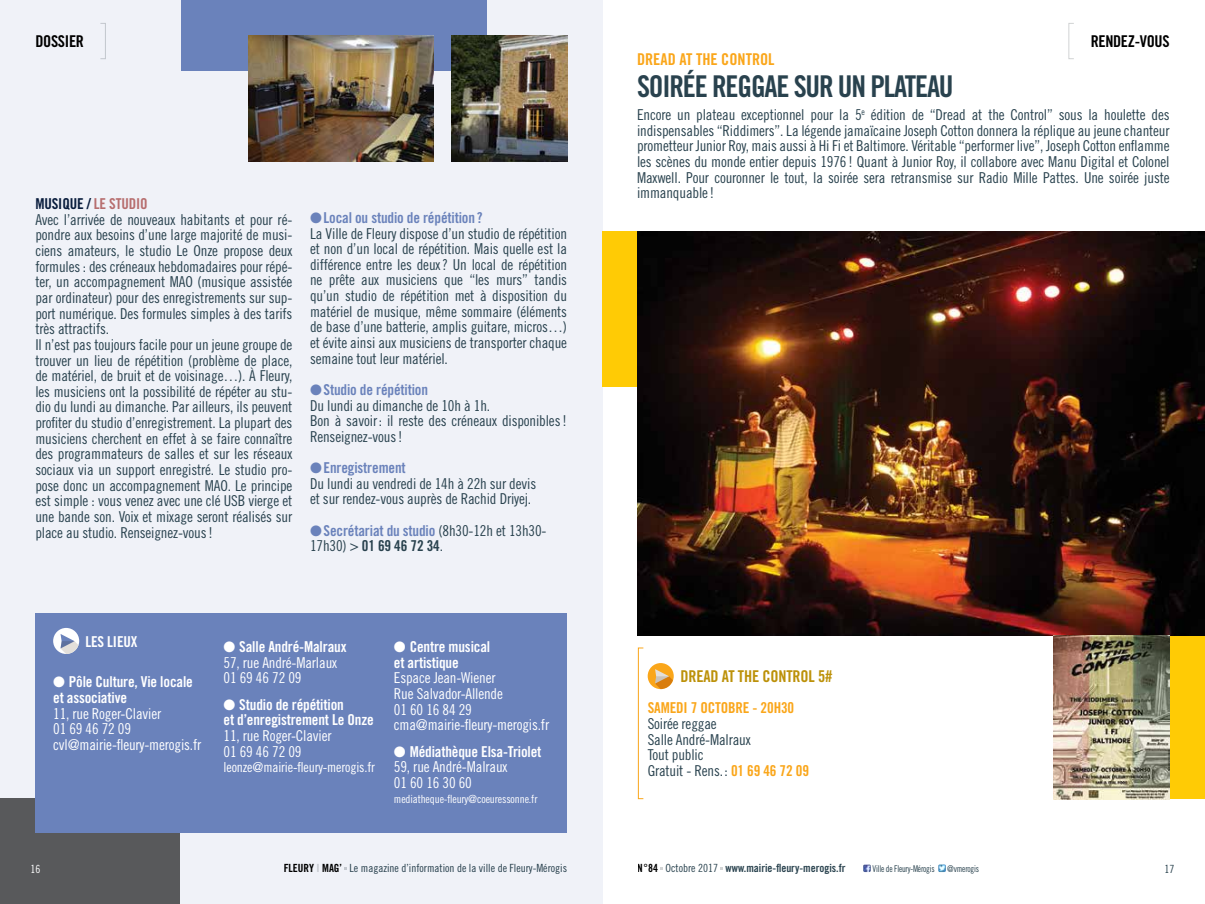
<style>
.page{position:relative;width:1205px;height:904px;background:#fff}
.page>*{position:absolute;margin:0;border:0;box-sizing:border-box;transform-origin:0 0}
.t1{font:30px "Trade Gothic LT Std Bd Cn 20";letter-spacing:-.04em;color:#29424e}
.t2{font:16.25px "Trade Gothic LT Std Bd Cn 20";letter-spacing:-.01em;color:#bc9109}
.t3{font:16.25px "Trade Gothic LT Std Bd Cn 20";letter-spacing:-.02em;color:#000}
.t4{font:16.25px "Trade Gothic LT Std Bd Cn 20";color:#faa61a}
.t5{font:15px/15.6px "Trade Gothic LT Std Cn 18";letter-spacing:-.01em;color:#29424e}
.t6{font:15px/15.6px "Trade Gothic LT Std Cn 18";letter-spacing:-.01em;color:#fff}
.t7{font:15px/15.6px "Trade Gothic LT Std Bd Cn 20";letter-spacing:-.01em;color:#fff}
.t8{font:15px "Trade Gothic LT Std Bd Cn 20";letter-spacing:-.01em;color:#6a82bb}
.t9{font:15px "Trade Gothic LT Std Bd Cn 20";letter-spacing:-.01em;color:#faa61a}
.t10{font:15px "Trade Gothic LT Std Bd Cn 20";letter-spacing:-.01em;color:#091d3d}
.t11{font:13.75px "Trade Gothic LT Std Cn 18";letter-spacing:-.01em;color:#fff}
.t12{font:11.25px "Trade Gothic LT Std Cn 18";color:#29424e}
.t13{font:11.25px "Trade Gothic LT Std Bd Cn 20";color:#29424e}
.t14{font:11.25px "Trade Gothic LT Std Cn 18";letter-spacing:-.01em;color:#fff}
.t15{font:9.25px "Trade Gothic LT Std Cn 18";letter-spacing:-.02em;color:#29424e;scale:.9 1}
.s1{color:#b76e6f}
.s2{color:#6a82bb}
.s3{font-family:"Trade Gothic LT Std Bd Cn 20";color:#6a82bb}
.s4{font-family:"Trade Gothic LT Std Bd Cn 20"}
.s5{font-family:"Trade Gothic LT Std Bd Cn 20";color:#000}
.s6{font-family:"Trade Gothic LT Std Bd Cn 20";color:#d1d3d4}
.s7{font-family:"Trade Gothic LT Std Bd Cn 20";color:#faa61a}
.s8{color:#000}
.s9{font-family:"Trade Gothic LT Std Cn 18"}
</style>
<div class="page">
<div style="left:0;top:0;width:602px;height:904px;background:#f0f2f8"></div>
<div style="left:0;top:798px;width:180px;height:106px;background:#58595b"></div>
<div style="left:182px;top:0;width:305px;height:71px;background:#6a82bb"></div>
<div style="left:100px;top:23px;width:6px;height:36px;border:1px solid #d1d3d4"></div>
<div style="left:1068px;top:23px;width:6px;height:36px;border:1px solid #d1d3d4"></div>
<svg style="left:863px;top:864px;width:8px;height:8px"></svg>
<svg style="left:938px;top:864px;width:8px;height:8px"></svg>
<div style="left:648px;top:663px;width:26px;height:26px;background:#faa61a;border-radius:50%"></div>
<svg style="left:655px;top:669px;width:18px;height:20px"></svg>
<div style="left:638px;top:647px;width:6px;height:152px;border:1px solid #faa61a"></div>
<div style="left:602px;top:231px;width:78px;height:156px;background:#ffcb05"></div>
<div style="left:1169px;top:567px;width:36px;height:232px;background:#ffcb05"></div>
<img style="left:638px;top:231px;width:567px;height:404px">
<img style="left:1054px;top:635px;width:115px;height:164px">
<img style="left:248px;top:35px;width:186px;height:126px">
<img style="left:451px;top:35px;width:116px;height:126px">
<div style="left:35px;top:614px;width:532px;height:219px;background:#6a82bb"></div>
<div style="left:53px;top:628px;width:26px;height:26px;background:#fff;border-radius:50%"></div>
<svg style="left:61px;top:634px;width:17px;height:20px"></svg>
<p class="t3" style="left:35px;top:32px;width:37px">DOSSIER</p>
<p class="t10" style="left:35px;top:195px;width:114px">musique / <span class="s1">Le Studio</span></p>
<p class="t5" style="left:35px;top:211px;width:258px">Avec l’arrivée de nouveaux habitants et pour ré&shy;pondre aux besoins d’une large majorité de musi&shy;ciens amateurs, le studio Le Onze propose deux formules : des créneaux hebdomadaires pour répé&shy;ter, un accompagnement MAO (musique assistée par ordinateur) pour des enregistrements sur sup&shy;port numérique. Des formules simples à des tarifs très attractifs.<br>Il n’est pas toujours facile pour un jeune groupe de trouver un lieu de répétition (problème de place, de matériel, de bruit et de voisinage…). À Fleury, les musiciens ont la possibilité de répéter au stu&shy;dio du lundi au dimanche. Par ailleurs, ils peuvent profiter du studio d’enregistrement. La plupart des musiciens cherchent en effet à se faire connaître des programmateurs de salles et sur les réseaux sociaux via un support enregistré. Le studio pro&shy;pose donc un accompagnement MAO. Le principe est simple : vous venez avec une clé USB vierge et une bande son. Voix et mixage seront réalisés sur place au studio. Renseignez-vous!</p>
<p class="t8" style="left:310px;top:208px;width:174px">●Local ou studio de répétition?</p>
<p class="t5" style="left:310px;top:225px;width:258px;text-align:justify">La Ville de Fleury dispose d’un studio de répétition et non d’un local de répétition. Mais quelle est la différence entre les deux? Un local de répétition ne prête aux musiciens que “les murs” tandis qu’un studio de répétition met à disposition du matériel de musique, même sommaire (éléments de base d’une batterie, amplis guitare, micros…) et évite ainsi aux musiciens de transporter chaque semaine tout leur matériel.</p>
<p class="t8" style="left:310px;top:380px;width:120px">●Studio de répétition</p>
<p class="t5" style="left:310px;top:397px;width:258px">Du lundi au dimanche de 10h à 1h.<br>Bon à savoir: il reste des créneaux disponibles!<br>Renseignez-vous!</p>
<p class="t8" style="left:310px;top:458px;width:97px">●Enregistrement</p>
<p class="t5" style="left:310px;top:475px;width:228px">Du lundi au vendredi de 14h à 22h sur devis et sur rendez-vous auprès de Rachid Driyej.</p>
<p class="t5" style="left:310px;top:522px;width:238px"><span class="s2">●</span><span class="s3">Secrétariat du studio</span> (8h30-12h et 13h30-<br>17h30) &gt; <span class="s4">01 69 46 72 34</span>.</p>
<p class="t7" style="left:85px;top:633px;width:54px">Les lieux</p>
<p class="t7" style="left:53px;top:674px;width:141px">● Pôle Culture, Vie locale et associative</p>
<p class="t6" style="left:53px;top:705px;width:150px">11, rue Roger-Clavier<br>01 69 46 72 09 cvl@mairie-fleury-merogis.fr</p>
<p class="t7" style="left:224px;top:639px;width:124px">● Salle André-Malraux</p>
<p class="t6" style="left:224px;top:654px;width:115px">57, rue André-Marlaux<br>01 69 46 72 09</p>
<p class="t7" style="left:224px;top:696px;width:152px">● Studio de répétition<br>et d’enregistrement Le Onze</p>
<p class="t6" style="left:224px;top:727px;width:110px">11, rue Roger-Clavier<br>01 69 46 72 09</p>
<p class="t11" style="left:224px;top:759px;width:153px">leonze@mairie-fleury-merogis.fr</p>
<p class="t7" style="left:394px;top:639px;width:98px">● Centre musical et artistique</p>
<p class="t6" style="left:394px;top:670px;width:157px">Espace Jean-Wiener<br>Rue Salvador-Allende<br>01 60 16 84 29 cma@mairie-fleury-merogis.fr</p>
<p class="t7" style="left:394px;top:743px;width:149px">● Médiathèque Elsa-Triolet</p>
<p class="t6" style="left:394px;top:759px;width:115px">59, rue André-Malraux<br>01 60 16 30 60</p>
<p class="t14" style="left:394px;top:792px;width:145px">mediatheque-fleury@coeuressonne.fr</p>
<p class="t14" style="left:30px;top:861px;width:11px">16</p>
<p class="t12" style="left:284px;top:861px;width:285px"><span class="s5">FLEURY</span> <span class="s6">i</span> <span class="s5">MAG’</span> Le magazine d’information de la ville de Fleury-Mérogis</p>
<p class="t3" style="left:1090px;top:32px;width:80px">RENDEZ-VOUS</p>
<p class="t4" style="left:637px;top:49px;width:139px">Dread at the control</p>
<h1 class="t1" style="left:637px;top:68px;width:315px">Soirée reggae sur un plateau</h1>
<p class="t5" style="left:637px;top:107px;width:534px;text-align:justify">Encore un plateau exceptionnel pour la 5<sup>e</sup> édition de “Dread at the Control” sous la houlette des indispensables “Riddimers”. La légende jamaïcaine Joseph Cotton donnera la réplique au jeune chanteur prometteur Junior Roy, mais aussi à Hi Fi et Baltimore. Véritable “performer live”, Joseph Cotton enflamme les scènes du monde entier depuis 1976! Quant à Junior Roy, il collabore avec Manu Digital et -Colonel Maxwell. Pour couronner le tout, la soirée sera retransmise sur Radio Mille Pattes. Une soirée juste immanquable!</p>
<p class="t2" style="left:680px;top:666px;width:153px">dread at the control 5#</p>
<p class="t9" style="left:648px;top:698px;width:148px">Samedi 7 octobre - 20h30</p>
<p class="t5" style="left:648px;top:715px;width:163px">Soirée reggae<br>Salle André-Malraux<br>Tout public<br>Gratuit - Rens.: <span class="s7">01 69 46 72 09</span></p>
<p class="t13" style="left:638px;top:861px;width:209px"><span class="s8">N°84</span> <span class="s9">Octobre 2017</span> www.mairie-fleury-merogis.fr</p>
<p class="t15" style="left:872px;top:862px;width:71px">Ville de Fleury-Mérogis</p>
<p class="t15" style="left:947px;top:862px;width:37px">@vmerogis</p>
<p class="t12" style="left:1164px;top:861px;width:11px">17</p>
</div>
